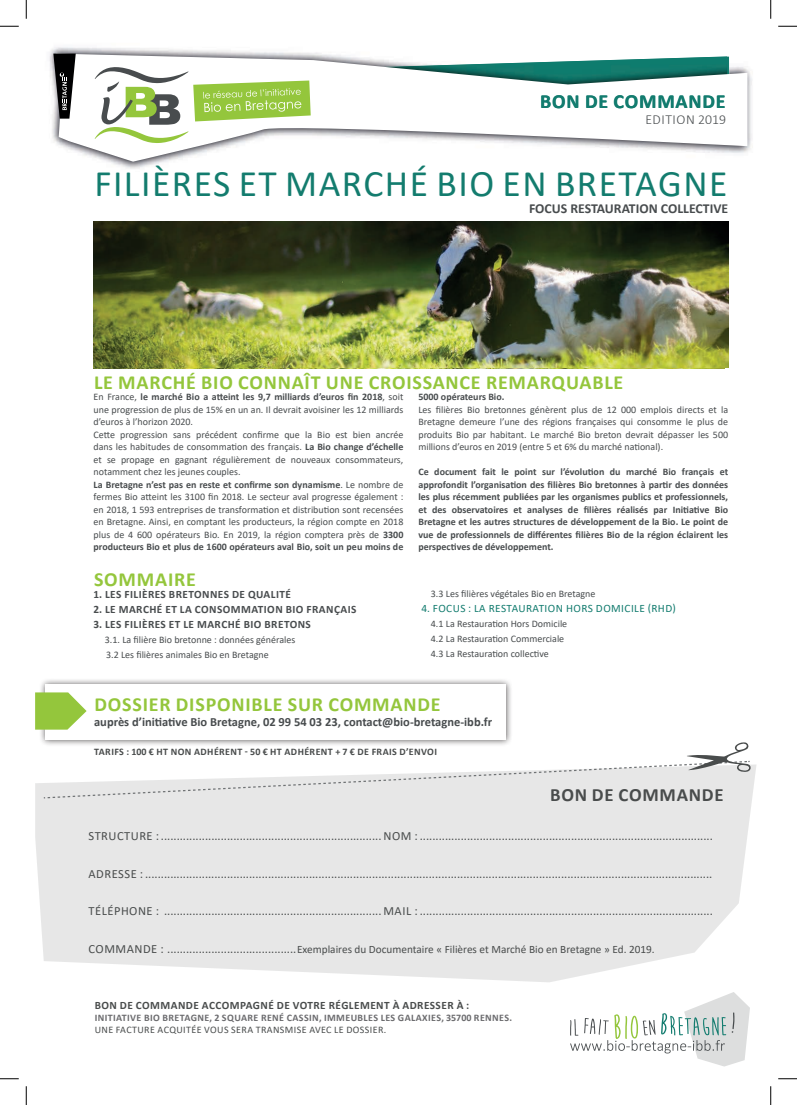
<style>
.page{position:relative;width:797px;height:1105px;background:#fff}
.page>*{position:absolute;margin:0;border:0;box-sizing:border-box;transform-origin:0 0}
.t1{font:37.5px "Calibri";letter-spacing:.04em;color:#137c6e}
.t2{font:700 20px "Calibri";letter-spacing:.04em;color:#94c63c}
.t3{font:700 20px "Calibri";letter-spacing:.04em;color:#137c6f}
.t4{font:700 18.75px "Calibri";letter-spacing:.04em;color:#494c4c}
.t5{font:700 13.75px "Calibri";color:#484c4e}
.t6{font:300 13.75px "Calibri";letter-spacing:.04em;color:#484c4e}
.t7{font:12.5px "Calibri";letter-spacing:.04em;color:#494c4c}
.t8{font:700 12.5px "Calibri";color:#484c4e}
.t9{font:11.25px "Calibri";color:#494c4c}
.t10{font:700 11.25px "Calibri";letter-spacing:.04em;color:#484c4e}
.t11{font:700 11.25px "Calibri";letter-spacing:.04em;color:#494c4c}
.t12{font:11.25px "Calibri";letter-spacing:.04em;color:#137c6f}
.t13{font:10px/12.5px "Calibri";color:#484c4e}
.t14{font:700 10px/12.5px "Calibri";color:#484c4e;text-align:justify}
.t15{font:700 10px "Calibri";letter-spacing:.04em;color:#6b6b6e}
.t16{font:700 10px "Calibri";letter-spacing:.04em;color:#494c4c}
.t17{font:10px "Calibri";letter-spacing:.04em;color:#494c4c}
.s1{font-weight:700}
.s2{font-size:12.5px}
</style>
<div class="page">
<img style="left:49px;top:47px;width:703px;height:122px">
<svg style="left:56px;top:54px;width:691px;height:108px"></svg>
<svg style="left:95px;top:67px;width:216px;height:76px"></svg>
<svg style="left:53px;top:54px;width:23px;height:65px"></svg>
<svg style="left:570px;top:992px;width:180px;height:74px"></svg>
<div style="left:39px;top:677px;width:474px;height:70px;background:#231f20;opacity:.75"></div>
<div style="left:45px;top:684px;width:461px;height:56px;background:#fff"></div>
<img style="left:94px;top:222px;width:634px;height:145px">
<svg style="left:35px;top:692px;width:52px;height:38px"></svg>
<svg style="left:35px;top:764px;width:721px;height:218px;background:#e9e9e9"></svg>
<svg style="left:44px;top:742px;width:707px;height:57px"></svg>
<svg style="left:0;top:25px;width:19px;height:2px"></svg>
<svg style="left:778px;top:25px;width:19px;height:2px"></svg>
<svg style="left:0;top:1078px;width:19px;height:1px"></svg>
<svg style="left:778px;top:1078px;width:19px;height:1px"></svg>
<svg style="left:25px;top:0;width:2px;height:19px"></svg>
<svg style="left:25px;top:1086px;width:2px;height:19px"></svg>
<svg style="left:770px;top:0;width:1px;height:19px"></svg>
<svg style="left:770px;top:1086px;width:1px;height:19px"></svg>
<h2 class="t3" style="left:540px;top:87px;width:187px">BON DE COMMANDE</h2>
<h3 class="t6" style="left:645px;top:111px;width:82px">EDITION 2019</h3>
<h1 class="t1" style="left:94px;top:158px;width:634px">FILIÈRES ET MARCHÉ BIO EN BRETAGNE</h1>
<h3 class="t5" style="left:529px;top:198px;width:201px">FOCUS RESTAURATION COLLECTIVE</h3>
<h2 class="t2" style="left:94px;top:368px;width:531px">LE MARCHÉ BIO CONNAÎT UNE CROISSANCE REMARQUABLE</h2>
<p class="t13" style="left:94px;top:390px;width:311px">En France, <span class="s1">le marché Bio a atteint les 9,7 milliards d’euros fin 2018</span>, soit une progression de plus de 15% en un an. Il devrait avoisiner les 12 milliards d’euros à l’horizon 2020.<br>Cette progression sans précédent confirme que la Bio est bien ancrée dans les habitudes de consommation des français. <span class="s1">La Bio change d’échelle </span>et se propage en gagnant régulièrement de nouveaux consommateurs, notamment chez les jeunes couples.<br><span class="s1">La Bretagne n’est pas en reste et confirme son dynamisme</span>. Le nombre de fermes Bio atteint les 3100 fin 2018. Le secteur aval progresse également : en 2018, 1 593 entreprises de transformation et distribution sont recensées en Bretagne. Ainsi, en comptant les producteurs, la région compte en 2018 plus de 4 600 opérateurs Bio. En 2019, la région comptera près de <span class="s1">3300 producteurs Bio et plus de 1600 opérateurs aval Bio, soit un peu moins de</span></p>
<p class="t14" style="left:418px;top:390px;width:88px">5000 opérateurs Bio.</p>
<p class="t13" style="left:418px;top:403px;width:311px;text-align:justify">Les filières Bio bretonnes génèrent plus de 12 000 emplois directs et la Bretagne demeure l’une des régions françaises qui consomme le plus de produits Bio par habitant. Le marché Bio breton devrait dépasser les 500 millions d’euros en 2019 (entre 5 et 6% du marché national).</p>
<p class="t14" style="left:418px;top:465px;width:311px">Ce document fait le point sur l’évolution du marché Bio français et approfondit l’organisation des filières Bio bretonnes à partir des données les plus récemment publiées par les organismes publics et professionnels, et des observatoires et analyses de filières réalisés par Initiative Bio Bretagne et les autres structures de développement de la Bio. Le point de vue de professionnels de différentes filières Bio de la région éclairent les perspectives de développement.</p>
<h2 class="t2" style="left:94px;top:565px;width:103px">SOMMAIRE</h2>
<p class="t10" style="left:94px;top:587px;width:199px">1. LES FILIÈRES BRETONNES DE QUALITÉ</p>
<p class="t10" style="left:94px;top:602px;width:264px">2. LE MARCHÉ ET LA CONSOMMATION BIO FRANÇAIS</p>
<p class="t10" style="left:94px;top:617px;width:219px">3. LES FILIÈRES ET LE MARCHÉ BIO BRETONS</p>
<p class="t13" style="left:105px;top:632px;width:192px;line-height:15px">3.1. La filière Bio bretonne : données générales<br>3.2 Les filières animales Bio en Bretagne</p>
<p class="t13" style="left:431px;top:588px;width:166px">3.3 Les filières végétales Bio en Bretagne</p>
<p class="t12" style="left:421px;top:601px;width:256px">4. FOCUS : LA RESTAURATION HORS DOMICILE (RHD)</p>
<p class="t13" style="left:431px;top:616px;width:138px;line-height:15px">4.1 La Restauration Hors Domicile<br>4.2 La Restauration Commerciale<br>4.3 La Restauration collective</p>
<h2 class="t2" style="left:94px;top:690px;width:347px">DOSSIER DISPONIBLE SUR COMMANDE</h2>
<p class="t8" style="left:94px;top:713px;width:399px">auprès d’initiative Bio Bretagne, 02 99 54 03 23, contact@bio-bretagne-ibb.fr</p>
<p class="t16" style="left:94px;top:745px;width:344px">TARIFS : 100 € HT NON ADHÉRENT - 50 € HT ADHÉRENT + 7 € DE FRAIS D’ENVOI</p>
<h3 class="t4" style="left:550px;top:782px;width:175px">BON DE COMMANDE</h3>
<p class="t7" style="left:89px;top:827px;width:626px">STRUCTURE : ......................................................................NOM : .............................................................................................</p>
<p class="t7" style="left:89px;top:865px;width:625px">ADRESSE : ....................................................................................................................................................................................</p>
<p class="t7" style="left:89px;top:902px;width:626px">TÉLÉPHONE : ..................................................................... MAIL : .............................................................................................</p>
<p class="t9" style="left:89px;top:941px;width:567px"><span class="s2">COMMANDE : .........................................</span>Exemplaires du Documentaire « Filières et Marché Bio en Bretagne » Ed. 2019.</p>
<p class="t11" style="left:95px;top:997px;width:376px">BON DE COMMANDE ACCOMPAGNÉ DE VOTRE RÉGLEMENT À ADRESSER À :</p>
<p class="t15" style="left:95px;top:1010px;width:419px">INITIATIVE BIO BRETAGNE, 2 SQUARE RENÉ CASSIN, IMMEUBLES LES GALAXIES, 35700 RENNES.</p>
<p class="t17" style="left:95px;top:1022px;width:293px">UNE FACTURE ACQUITÉE VOUS SERA TRANSMISE AVEC LE DOSSIER.</p>
</div>
